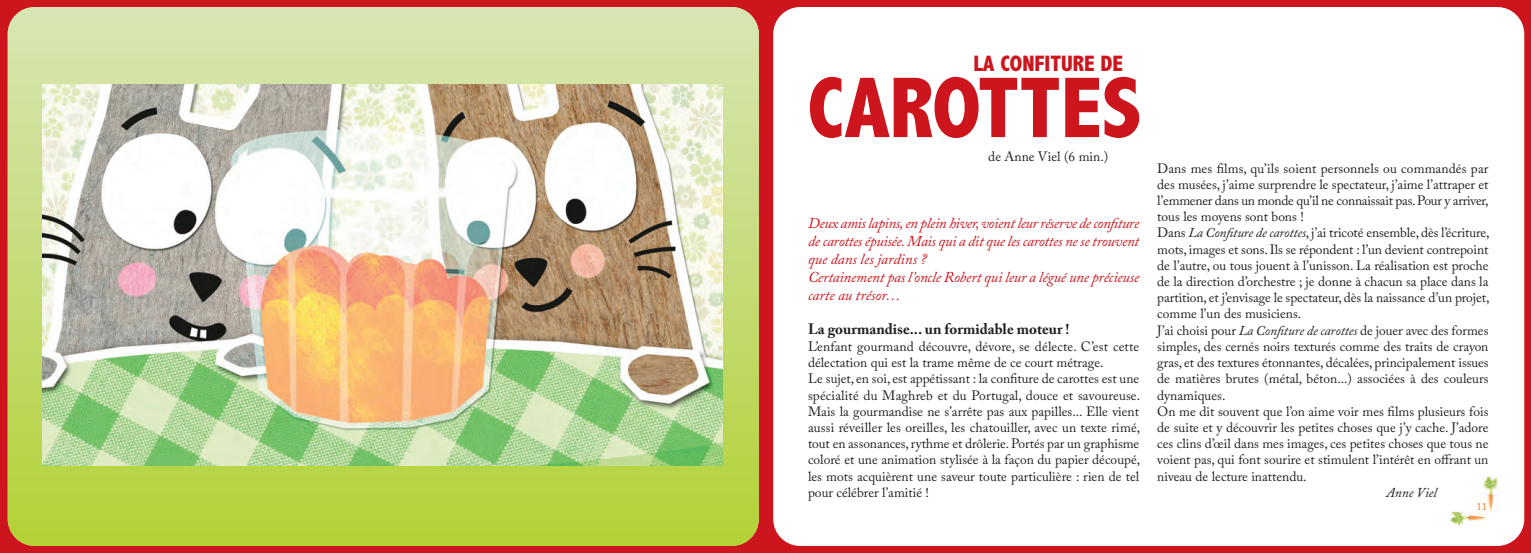
<style>
.page{position:relative;width:1531px;height:553px;background:#fff}
.page>*{position:absolute;margin:0;border:0;box-sizing:border-box;transform-origin:0 0}
.t1{font:800 condensed 87px "Abadi";color:#cd151d}
.t2{font:800 condensed 22.5px "Abadi";color:#cd151d}
.t3{font:italic 15px/18px "Adobe Caslon Pro";letter-spacing:-.02em;color:#cd151d}
.t4{font:700 15px "Adobe Caslon Pro";color:#231f20}
.t5{font:13.5px/16.2px "Adobe Caslon Pro";color:#231f20}
.t6{font:italic 13.5px "Adobe Caslon Pro";color:#231f20}
.t7{font:10.5px "Adobe Caslon Pro";color:#f47921}
.s1{font-style:italic}
</style>
<div class="page">
<div style="left:765px;top:0;width:766px;height:553px;background:#cd151d"></div>
<div style="left:773px;top:7px;width:751px;height:539px;background:#fff;border-radius:27px"></div>
<div style="left:0;top:0;width:765px;height:553px;background:#cd151d"></div>
<div style="left:8px;top:7px;width:751px;height:539px;background:linear-gradient(to bottom,#d9e6b7,#b3d139);border-radius:27px"></div>
<img style="left:43px;top:85px;width:680px;height:380px">
<img style="left:1482px;top:475px;width:16px;height:37px">
<img style="left:1450px;top:510px;width:37px;height:16px">
<h2 class="t2" style="left:973px;top:50px;width:151px">LA CONFITURE DE</h2>
<h1 class="t1" style="left:807px;top:56px;width:336px">CAROTTES</h1>
<p class="t5" style="left:988px;top:150px;width:121px">de Anne Viel (6 min.)</p>
<p class="t3" style="left:808px;top:216px;width:333px">Deux amis lapins, en plein hiver, voient leur réserve de confiture de carottes épuisée. Mais qui a dit que les carottes ne se trouvent que dans les jardins ?<br>Certainement pas l’oncle Robert qui leur a légué une précieuse carte au trésor…</p>
<p class="t4" style="left:808px;top:323px;width:263px">La gourmandise... un formidable moteur !</p>
<p class="t5" style="left:808px;top:340px;width:334px">L’enfant gourmand découvre, dévore, se délecte. C’est cette délectation qui est la trame même de ce court métrage.<br>Le sujet, en soi, est appétissant : la confiture de carottes est une spécialité du Maghreb et du Portugal, douce et savoureuse.<br>Mais la gourmandise ne s’arrête pas aux papilles... Elle vient aussi réveiller les oreilles, les chatouiller, avec un texte rimé, tout en assonances, rythme et drôlerie. Portés par un graphisme coloré et une animation stylisée à la façon du papier découpé, les mots acquièrent une saveur toute particulière : rien de tel pour célébrer l’amitié !</p>
<p class="t5" style="left:1157px;top:161px;width:334px">Dans mes films, qu’ils soient personnels ou commandés par des musées, j’aime surprendre le spectateur, j’aime l’attraper et l’emmener dans un monde qu’il ne connaissait pas. Pour y arriver, tous les moyens sont bons !<br>Dans <span class="s1">La Confiture de carottes</span>, j’ai tricoté ensemble, dès l’écriture, mots, images et sons. ils se répondent : l’un devient contrepoint de l’autre, ou tous jouent à l’unisson. La réalisation est proche de la direction d’orchestre ; je donne à chacun sa place dans la partition, et j’envisage le spectateur, dès la naissance d’un projet, comme l’un des musiciens.<br>J’ai choisi pour <span class="s1">La Confiture de carottes</span> de jouer avec des formes simples, des cernés noirs texturés comme des traits de crayon gras, et des textures étonnantes, décalées, principalement issues de matières brutes (métal, béton...) associées à des couleurs dynamiques.<br>on me dit souvent que l’on aime voir mes films plusieurs fois de suite et y découvrir les petites choses que j’y cache. J’adore ces clins d’œil dans mes images, ces petites choses que tous ne voient pas, qui font sourire et stimulent l’intérêt en offrant un niveau de lecture inattendu.</p>
<p class="t6" style="left:1386px;top:487px;width:52px">Anne Viel</p>
<p class="t7" style="left:1476px;top:502px;width:12px">11</p>
</div>
